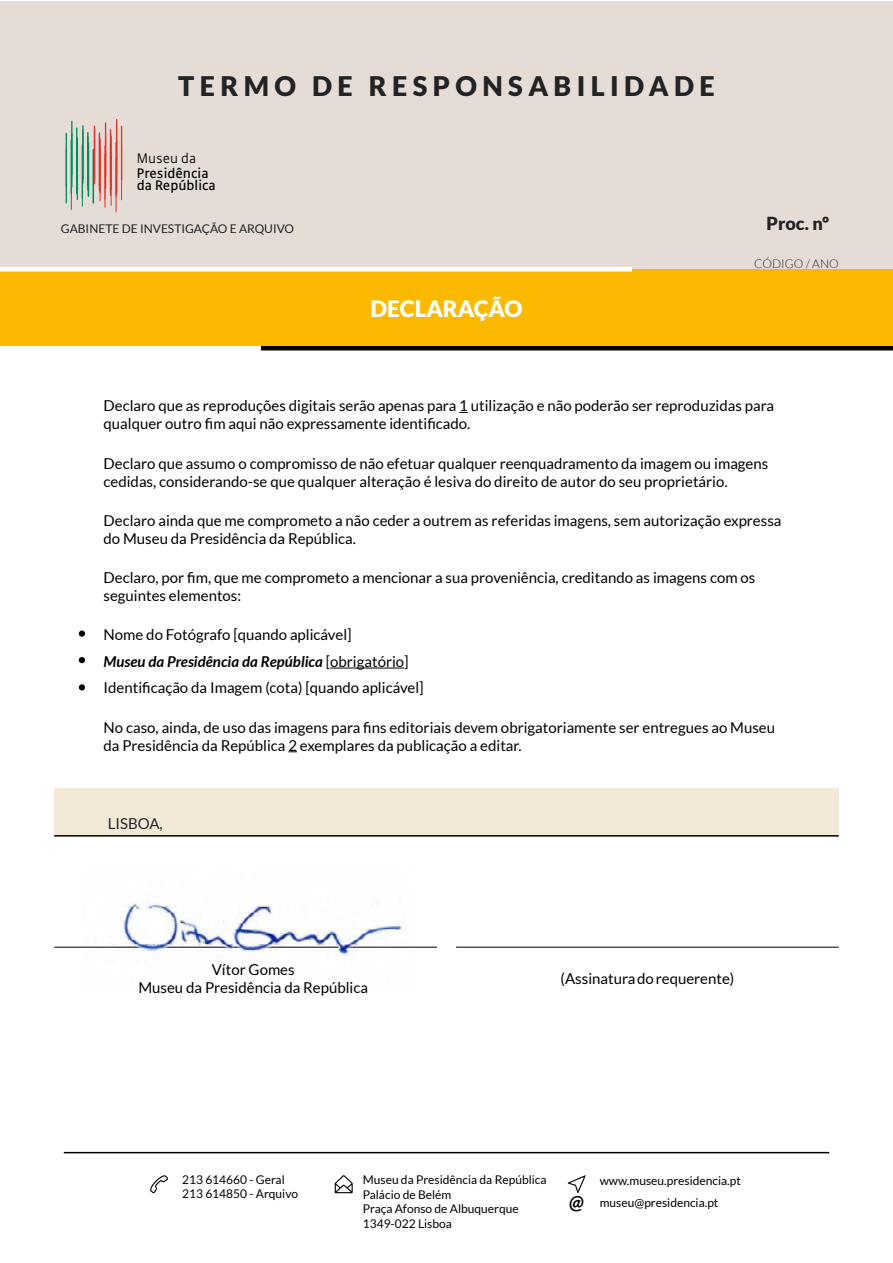
<style>
.page{position:relative;width:893px;height:1263px;background:#fff}
.page>*{position:absolute;margin:0;border:0;box-sizing:border-box;transform-origin:0 0}
.t1{font:900 27px "Lato";letter-spacing:.2em;color:#222326}
.t2{font:900 22.5px "Lato";color:#fff}
.t3{font:900 18px "Lato";color:#222326}
.t4{font:15px/18px "Lato";color:#000}
.t5{font:15px/12px "Gak Sans";color:#000}
.t6{font:300 15px "Gak Sans";color:#000}
.t7{font:15px "Lato";color:#222326}
.t8{font:12px/14.4px "Lato";color:#000}
.t9{font:12px "Lato";color:#222326}
.t10{font:300 12px "Lato";color:#222326}
.s1{font-weight:700;font-style:italic}
.s2{font-weight:700;font-style:italic;font-size:19.5px}
</style>
<div class="page">
<div style="left:79px;top:630px;width:6px;height:7px;background:#000;border-radius:50%"></div>
<svg style="left:79px;top:657px;width:6px;height:6px"></svg>
<hr style="left:64px;top:1152px;width:765px;height:1px;background:#000">
<svg style="left:79px;top:684px;width:6px;height:6px"></svg>
<hr style="left:54px;top:835px;width:785px;height:1px;background:#000">
<hr style="left:456px;top:947px;width:383px;height:1px;background:#000">
<hr style="left:54px;top:947px;width:383px;height:1px;background:#000">
<svg style="left:568px;top:1175px;width:18px;height:18px"></svg>
<svg style="left:335px;top:1175px;width:18px;height:18px"></svg>
<svg style="left:150px;top:1175px;width:18px;height:18px"></svg>
<div style="left:0;top:1px;width:893px;height:268px;background:#e4dcd5"></div>
<hr style="left:76px;top:128px;width:1px;height:53px;background:#008e5b">
<hr style="left:87px;top:133px;width:2px;height:53px;background:#008e5b">
<hr style="left:105px;top:154px;width:1px;height:53px;background:#e63027">
<hr style="left:110px;top:142px;width:1px;height:53px;background:#e63027">
<hr style="left:116px;top:159px;width:1px;height:53px;background:#e63027">
<hr style="left:121px;top:146px;width:1px;height:54px;background:#e63027">
<svg style="left:70px;top:155px;width:3px;height:55px"></svg>
<hr style="left:76px;top:140px;width:1px;height:53px;background:#008e5b">
<svg style="left:81px;top:151px;width:3px;height:56px"></svg>
<hr style="left:87px;top:136px;width:2px;height:54px;background:#008e5b">
<hr style="left:93px;top:149px;width:1px;height:54px;background:#008e5b">
<hr style="left:99px;top:133px;width:1px;height:53px;background:#e63027">
<hr style="left:110px;top:130px;width:1px;height:53px;background:#e63027">
<hr style="left:115px;top:143px;width:2px;height:53px;background:#e63027">
<hr style="left:121px;top:126px;width:1px;height:54px;background:#e63027">
<hr style="left:66px;top:133px;width:1px;height:54px;background:#008e5b">
<hr style="left:71px;top:121px;width:1px;height:54px;background:#008e5b">
<hr style="left:77px;top:138px;width:1px;height:54px;background:#008e5b">
<hr style="left:82px;top:126px;width:2px;height:53px;background:#008e5b">
<hr style="left:94px;top:130px;width:1px;height:54px;background:#e63027">
<hr style="left:100px;top:147px;width:1px;height:54px;background:#e63027">
<hr style="left:111px;top:152px;width:1px;height:53px;background:#e63027">
<hr style="left:66px;top:149px;width:1px;height:54px;background:#008e5b">
<hr style="left:71px;top:133px;width:1px;height:54px;background:#008e5b">
<hr style="left:77px;top:146px;width:1px;height:53px;background:#008e5b">
<hr style="left:82px;top:130px;width:2px;height:53px;background:#008e5b">
<hr style="left:88px;top:143px;width:1px;height:53px;background:#008e5b">
<hr style="left:94px;top:126px;width:1px;height:54px;background:#e63027">
<hr style="left:99px;top:139px;width:2px;height:54px;background:#e63027">
<hr style="left:105px;top:123px;width:1px;height:53px;background:#e63027">
<hr style="left:110px;top:136px;width:2px;height:53px;background:#e63027">
<hr style="left:116px;top:120px;width:1px;height:53px;background:#e63027">
<div style="left:0;top:269px;width:893px;height:77px;background:#fbba00"></div>
<hr style="left:0;top:267px;width:632px;height:4px;background:#fff">
<hr style="left:330px;top:667px;width:74px;height:1px;background:#000">
<img style="left:82px;top:898px;width:329px;height:66px">
<hr style="left:261px;top:346px;width:632px;height:4px;background:#000">
<div style="left:54px;top:788px;width:785px;height:47px;background:#f2e9d8"></div>
<h1 class="t1" style="left:178px;top:70px;width:538px">TERMO DE RESPONSABILIDADE</h1>
<p class="t6" style="left:137px;top:151px;width:61px">Museu da</p>
<p class="t5" style="left:137px;top:167px;width:80px">Presidência da República</p>
<p class="t9" style="left:61px;top:222px;width:235px">GABINETE DE INVESTIGAÇÃO E ARQUIVO</p>
<p class="t3" style="left:766px;top:213px;width:64px">Proc. nº</p>
<p class="t10" style="left:754px;top:257px;width:86px">CÓDIGO / ANO</p>
<h2 class="t2" style="left:370px;top:295px;width:154px">DECLARAÇÃO</h2>
<p class="t4" style="left:104px;top:397px;width:672px">Declaro que as reproduções digitais serão apenas para 1 utilização e não poderão ser reproduzidas para qualquer outro fim aqui não expressamente identificado.</p>
<p class="t4" style="left:104px;top:454px;width:666px">Declaro que assumo o compromisso de não efetuar qualquer reenquadramento da imagem ou imagens cedidas, considerando-se que qualquer alteração é lesiva do direito de autor do seu proprietário.</p>
<p class="t4" style="left:104px;top:511px;width:679px">Declaro ainda que me comprometo a não ceder a outrem as referidas imagens, sem autorização expressa do Museu da Presidência da República.</p>
<p class="t4" style="left:104px;top:569px;width:653px">Declaro, por fim, que me comprometo a mencionar a sua proveniência, creditando as imagens com os seguintes elementos:</p>
<p class="t4" style="left:104px;top:622px;width:322px;line-height:26.5px">Nome do Fotógrafo [quando aplicável]<br><span class="s1">Museu da Presidência da República</span> [obrigatório]<br>Identificação da Imagem (cota) [quando aplicável]</p>
<p class="t4" style="left:104px;top:718px;width:673px">No caso, ainda, de uso das imagens para fins editoriais devem obrigatoriamente ser entregues ao Museu da Presidência da República 2 exemplares da publicação a editar.</p>
<p class="t7" style="left:108px;top:815px;width:57px">LISBOA,</p>
<p class="t4" style="left:138px;top:960px;width:231px;text-align:center">Vítor Gomes<br>Museu da Presidência da República</p>
<p class="t4" style="left:561px;top:969px;width:175px">(Assinatura do requerente)</p>
<p class="t8" style="left:182px;top:1173px;width:104px">213 614660 - Geral</p>
<p class="t8" style="left:363px;top:1173px;width:185px">Museu da Presidência da República</p>
<p class="t8" style="left:600px;top:1173px;width:143px">www.museu.presidencia.pt</p>
<p class="t8" style="left:363px;top:1187px;width:157px">Palácio de Belém<br>Praça Afonso de Albuquerque<br>1349-022 Lisboa</p>
<p class="t8" style="left:569px;top:1195px;width:151px"><span class="s2">@</span> museu@presidencia.pt</p>
<p class="t8" style="left:182px;top:1186px;width:117px">213 614850 - Arquivo</p>
</div>
